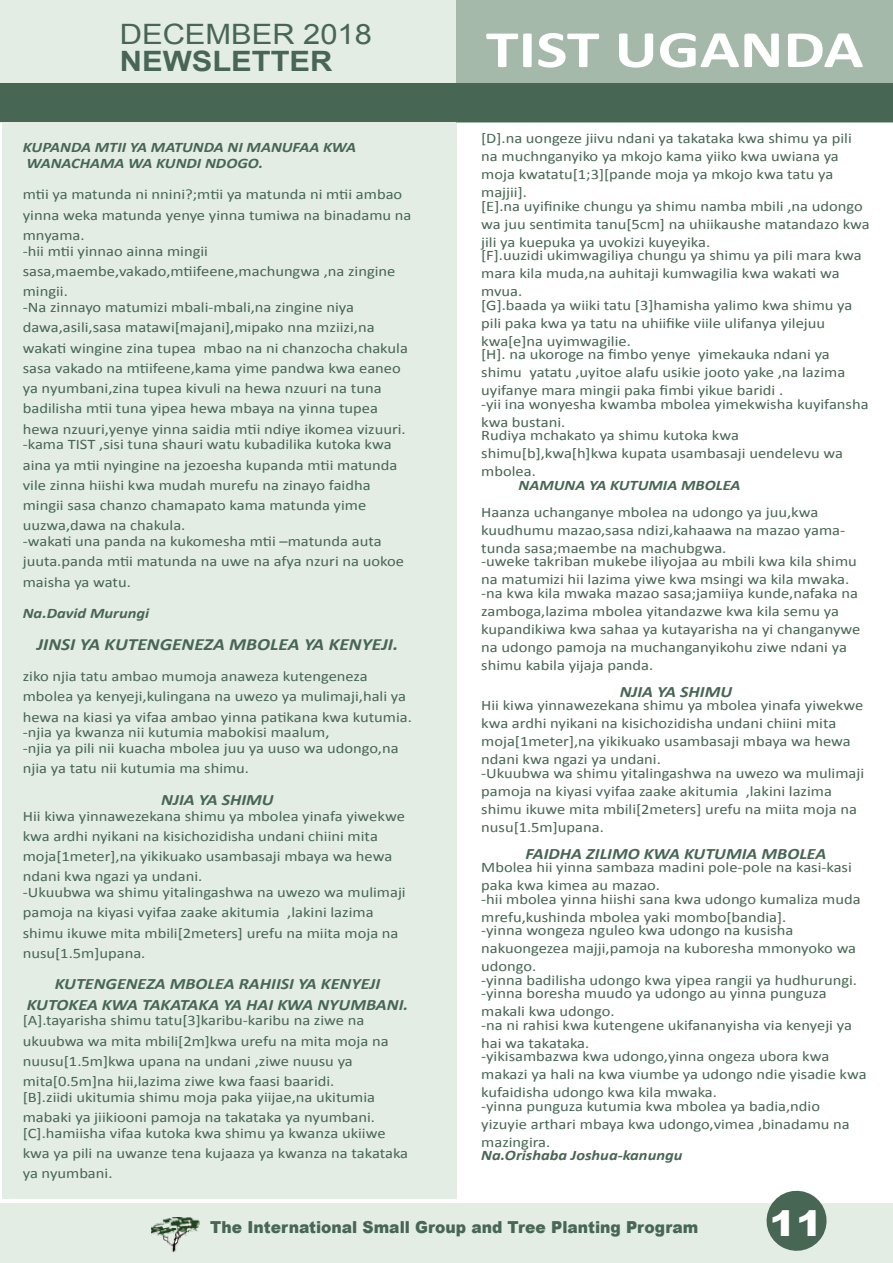
<style>
.page{position:relative;width:893px;height:1263px;background:#fff}
.page>*{position:absolute;margin:0;border:0;box-sizing:border-box;transform-origin:0 0}
.t1{font:700 52.95px "Calibri";color:#fff;scale:1.25 1}
.t2{font:900 35.25px "Arial";color:#fff;scale:1.13 1}
.t3{font:28.05px "Arial";color:#476654;scale:1.1 1}
.t4{font:700 28.05px "Arial";color:#476654;scale:1.1 1}
.t5{font:italic 700 17.1px "Calibri";color:#476654;scale:1.14 1}
.t6{font:900 16.5px "Arial";color:#476654;scale:.94 1}
.t7{font:italic 700 15.9px/20.2px "Calibri";color:#476654;text-align:center;scale:1.14 1}
.t8{font:14.55px/18px "Calibri";color:#476654;scale:1.14 1}
.t9{font:italic 700 14.55px/15.8px "Calibri";color:#476654;scale:1.14 1}
</style>
<div class="page">
<div style="left:2px;top:123px;width:455px;height:1076px;background:#e3ede4"></div>
<div style="left:0;top:1203px;width:893px;height:60px;background:#e3ede4"></div>
<svg style="left:766px;top:1190px;width:61px;height:61px"></svg>
<svg style="left:0;top:0;width:893px;height:84px;background:#c3d2c6"></svg>
<img style="left:151px;top:1217px;width:49px;height:36px">
<div style="left:0;top:84px;width:893px;height:38px;background:#476654"></div>
<h3 class="t3" style="left:120px;top:16px;width:231px">DECEMBER 2018</h3>
<h3 class="t4" style="left:120px;top:43px;width:195px">NEWSLETTER</h3>
<p class="t9" style="left:23px;top:140px;width:294px">KUPANDA MTII YA MATUNDA NI MANUFAA KWA<br>WANACHAMA WA KUNDI NDOGO.</p>
<p class="t8" style="left:23px;top:185px;width:342px;line-height:20.2px">mtii ya matunda ni nnini?;mtii ya matunda ni mtii ambao yinna weka matunda yenye yinna tumiwa na binadamu na mnyama.</p>
<p class="t8" style="left:23px;top:241px;width:328px;line-height:20.2px">-hii mtii yinnao ainna mingii sasa,maembe,vakado,mtiifeene,machungwa ,na zingine mingii.</p>
<p class="t8" style="left:23px;top:297px;width:339px;line-height:20.2px">-Na zinnayo matumizi mbali-mbali,na zingine niya dawa,asili,sasa matawi[majani],mipako nna mziizi,na wakati wingine zina tupea mbao na ni chanzocha chakula sasa vakado na mtiifeene,kama yime pandwa kwa eaneo ya nyumbani,zina tupea kivuli na hewa nzuuri na tuna badilisha mtii tuna yipea hewa mbaya na yinna tupea hewa nzuuri,yenye yinna saidia mtii ndiye ikomea vizuuri.</p>
<p class="t8" style="left:23px;top:434px;width:330px;line-height:20.2px">-kama TIST ,sisi tuna shauri watu kubadilika kutoka kwa aina ya mtii nyingine na jezoesha kupanda mtii matunda vile zinna hiishi kwa mudah murefu na zinayo faidha mingii sasa chanzo chamapato kama matunda yime uuzwa,dawa na chakula.</p>
<p class="t8" style="left:23px;top:531px;width:336px;line-height:20.2px">-wakati una panda na kukomesha mtii –matunda auta juuta.panda mtii matunda na uwe na afya nzuri na uokoe maisha ya watu.</p>
<p class="t9" style="left:23px;top:605px;width:112px">Na.David Murungi</p>
<p class="t5" style="left:37px;top:633px;width:319px">JINSI YA KUTENGENEZA MBOLEA YA KENYEJI.</p>
<p class="t8" style="left:23px;top:666px;width:343px;line-height:20.2px">ziko njia tatu ambao mumoja anaweza kutengeneza mbolea ya kenyeji,kulingana na uwezo ya mulimaji,hali ya hewa na kiasi ya vifaa ambao yinna patikana kwa kutumia.</p>
<p class="t8" style="left:23px;top:725px;width:331px;line-height:15.8px">-njia ya kwanza nii kutumia mabokisi maalum,<br>-njia ya pili nii kuacha mbolea juu ya uuso wa udongo,na</p>
<p class="t8" style="left:23px;top:759px;width:200px">njia ya tatu nii kutumia ma shimu.</p>
<p class="t7" style="left:161px;top:789px;width:100px">NJIA YA SHIMU</p>
<p class="t8" style="left:23px;top:806px;width:337px;line-height:20.2px">Hii kiwa yinnawezekana shimu ya mbolea yinafa yiwekwe kwa ardhi nyikani na kisichozidisha undani chiini mita moja[1meter],na yikikuako usambasaji mbaya wa hewa ndani kwa ngazi ya undani.</p>
<p class="t8" style="left:23px;top:882px;width:337px;line-height:20.2px">-Ukuubwa wa shimu yitalingashwa na uwezo wa mulimaji pamoja na kiyasi vyifaa zaake akitumia ,lakini lazima shimu ikuwe mita mbili[2meters] urefu na miita moja na nusu[1.5m]upana.</p>
<p class="t7" style="left:27px;top:974px;width:336px">KUTENGENEZA MBOLEA RAHIISI YA KENYEJI<br>KUTOKEA KWA TAKATAKA YA HAI KWA NYUMBANI.</p>
<p class="t8" style="left:23px;top:1010px;width:322px;line-height:20.2px">[A].tayarisha shimu tatu[3]karibu-karibu na ziwe na ukuubwa wa mita mbili[2m]kwa urefu na mita moja na nuusu[1.5m]kwa upana na undani ,ziwe nuusu ya mita[0.5m]na hii,lazima ziwe kwa faasi baaridi.</p>
<p class="t8" style="left:23px;top:1087px;width:311px;line-height:20.2px">[B].ziidi ukitumia shimu moja paka yiijae,na ukitumia mabaki ya jiikiooni pamoja na takataka ya nyumbani.</p>
<p class="t8" style="left:23px;top:1123px;width:339px;line-height:20.2px">[C].hamiisha vifaa kutoka kwa shimu ya kwanza ukiiwe kwa ya pili na uwanze tena kujaaza ya kwanza na takataka ya nyumbani.</p>
<h1 class="t1" style="left:486px;top:16px;width:304px">TIST UGANDA</h1>
<p class="t8" style="left:481px;top:129px;width:327px">[D].na uongeze jiivu ndani ya takataka kwa shimu ya pili na muchnganyiko ya mkojo kama yiiko kwa uwiana ya moja kwatatu[1;3][pande moja ya mkojo kwa tatu ya majjii].</p>
<p class="t8" style="left:481px;top:197px;width:342px">[E].na uyifinike chungu ya shimu namba mbili ,na udongo wa juu sentimita tanu[5cm] na uhiikaushe matandazo kwa jili ya kuepuka ya uvokizi kuyeyika.</p>
<p class="t8" style="left:481px;top:246px;width:335px">[F].uuzidi ukimwagiliya chungu ya shimu ya pili mara kwa mara kila muda,na auhitaji kumwagilia kwa wakati wa mvua.</p>
<p class="t8" style="left:481px;top:296px;width:327px">[G].baada ya wiiki tatu [3]hamisha yalimo kwa shimu ya pili paka kwa ya tatu na uhiifike viile ulifanya yilejuu kwa[e]na uyimwagilie.</p>
<p class="t8" style="left:481px;top:346px;width:321px">[H]. na ukoroge na fimbo yenye yimekauka ndani ya shimu yatatu ,uyitoe alafu usikie jooto yake ,na lazima uyifanye mara mingii paka fimbi yikue baridi .</p>
<p class="t8" style="left:481px;top:395px;width:341px">-yii ina wonyesha kwamba mbolea yimekwisha kuyifansha kwa bustani.</p>
<p class="t8" style="left:481px;top:427px;width:319px">Rudiya mchakato ya shimu kutoka kwa shimu[b],kwa[h]kwa kupata usambasaji uendelevu wa mbolea.</p>
<p class="t9" style="left:518px;top:477px;width:196px">NAMUNA YA KUTUMIA MBOLEA</p>
<p class="t8" style="left:481px;top:503px;width:321px">Haanza uchanganye mbolea na udongo ya juu,kwa kuudhumu mazao,sasa ndizi,kahaawa na mazao yama&shy;tunda sasa;maembe na machubgwa.</p>
<p class="t8" style="left:481px;top:553px;width:331px">-uweke takriban mukebe iliyojaa au mbili kwa kila shimu na matumizi hii lazima yiwe kwa msingi wa kila mwaka.</p>
<p class="t8" style="left:481px;top:584px;width:334px">-na kwa kila mwaka mazao sasa;jamiiya kunde,nafaka na zamboga,lazima mbolea yitandazwe kwa kila semu ya kupandikiwa kwa sahaa ya kutayarisha na yi changanywe na udongo pamoja na muchanganyikohu ziwe ndani ya shimu kabila yijaja panda.</p>
<p class="t7" style="left:620px;top:681px;width:100px">NJIA YA SHIMU</p>
<p class="t8" style="left:481px;top:696px;width:337px">Hii kiwa yinnawezekana shimu ya mbolea yinafa yiwekwe kwa ardhi nyikani na kisichozidisha undani chiini mita moja[1meter],na yikikuako usambasaji mbaya wa hewa ndani kwa ngazi ya undani.</p>
<p class="t8" style="left:481px;top:764px;width:337px">-Ukuubwa wa shimu yitalingashwa na uwezo wa mulimaji pamoja na kiyasi vyifaa zaake akitumia ,lakini lazima shimu ikuwe mita mbili[2meters] urefu na miita moja na nusu[1.5m]upana.</p>
<p class="t7" style="left:525px;top:843px;width:265px">FAIDHA ZILIMO KWA KUTUMIA MBOLEA</p>
<p class="t8" style="left:481px;top:858px;width:327px">Mbolea hii yinna sambaza madini pole-pole na kasi-kasi paka kwa kimea au mazao.</p>
<p class="t8" style="left:481px;top:890px;width:334px">-hii mbolea yinna hiishi sana kwa udongo kumaliza muda mrefu,kushinda mbolea yaki mombo[bandia].</p>
<p class="t8" style="left:481px;top:921px;width:330px">-yinna wongeza nguleo kwa udongo na kusisha nakuongezea majji,pamoja na kuboresha mmonyoko wa udongo.</p>
<p class="t8" style="left:481px;top:973px;width:331px;line-height:13.5px">-yinna badilisha udongo kwa yipea rangii ya hudhurungi. -yinna boresha muudo ya udongo au yinna punguza</p>
<p class="t8" style="left:481px;top:1005px;width:327px;line-height:13.5px">makali kwa udongo.<br>-na ni rahisi kwa kutengene ukifananyisha via kenyeji ya</p>
<p class="t8" style="left:481px;top:1036px;width:307px;line-height:13.5px">hai wa takataka.<br>-yikisambazwa kwa udongo,yinna ongeza ubora kwa</p>
<p class="t8" style="left:481px;top:1065px;width:340px">makazi ya hali na kwa viumbe ya udongo ndie yisadie kwa kufaidisha udongo kwa kila mwaka.</p>
<p class="t8" style="left:481px;top:1097px;width:325px">-yinna punguza kutumia kwa mbolea ya badia,ndio yizuyie arthari mbaya kwa udongo,vimea ,binadamu na mazingira.</p>
<p class="t9" style="left:481px;top:1148px;width:178px">Na.Orishaba Joshua-kanungu</p>
<p class="t6" style="left:210px;top:1215px;width:521px">The International Small Group and Tree Planting Program</p>
<h2 class="t2" style="left:769px;top:1197px;width:48px">11</h2>
</div>
